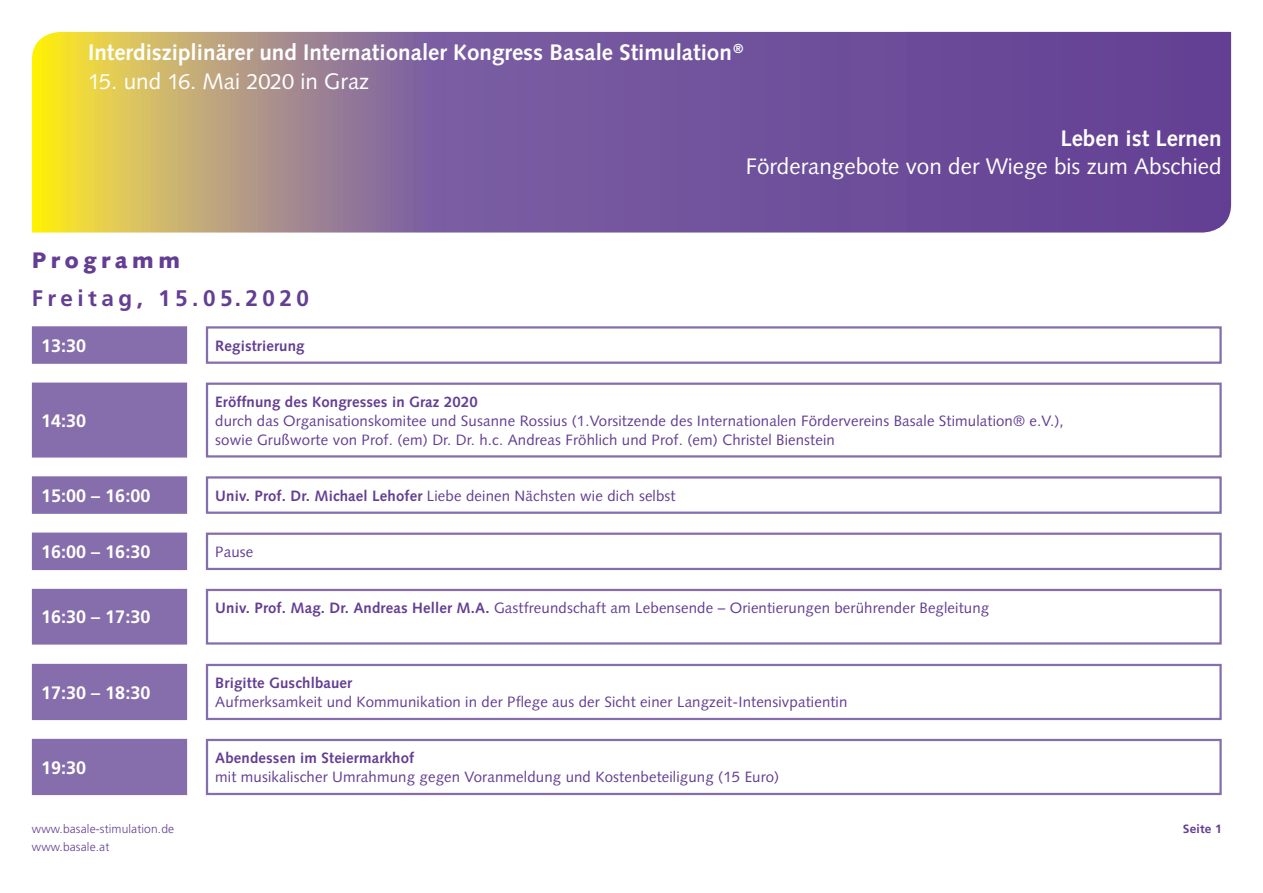
<style>
.page{position:relative;width:1263px;height:893px;background:#fff}
.page>*{position:absolute;margin:0;border:0;box-sizing:border-box;transform-origin:0 0}
.Überschrift_1{font:22.5px/28.5px "Syntax";color:#fff;text-align:right}
.Überschrift_1-2{font:700 22.5px "Syntax LT Std";color:#fff}
.t1{font:700 22.5px "Frutiger";letter-spacing:.2em;color:#633e93}
.Lesetext{font:900 22.5px "Syntax";letter-spacing:.2em;color:#633e93}
.Lesetext-2{font:700 18px "Frutiger";color:#fff}
.Lesetext-3{font:15px/18.8px "Syntax";letter-spacing:.01em;color:#633e93}
.Lesetext-4{font:700 15px "Syntax";letter-spacing:.01em;color:#633e93}
.Lesetext-5{font:300 12px/18.8px "Frutiger";letter-spacing:.01em;color:#633e93}
.Lesetext-6{font:700 12px "Frutiger";letter-spacing:.01em;color:#633e93}
.s1{font-size:21.75px}
.s2{font-family:"Syntax LT Std";font-weight:700}
.s3{font-weight:700}
</style>
<div class="page">
<div style="left:32px;top:383px;width:155px;height:75px;background:#866dab;border:2px solid #866dab"></div>
<div style="left:32px;top:476px;width:155px;height:38px;background:#866dab;border:2px solid #866dab"></div>
<div style="left:32px;top:326px;width:155px;height:38px;background:#866dab;border:2px solid #866dab"></div>
<div style="left:32px;top:533px;width:155px;height:37px;background:#866dab"></div>
<div style="left:32px;top:589px;width:155px;height:56px;background:#866dab;border:2px solid #866dab"></div>
<div style="left:32px;top:664px;width:155px;height:56px;background:#866dab"></div>
<div style="left:32px;top:739px;width:155px;height:56px;background:#866dab"></div>
<div style="left:206px;top:383px;width:1016px;height:75px;border:2px solid #866dab"></div>
<div style="left:206px;top:476px;width:1016px;height:38px;border:2px solid #866dab"></div>
<div style="left:206px;top:326px;width:1016px;height:38px;border:2px solid #866dab"></div>
<div style="left:206px;top:533px;width:1016px;height:37px;border:2px solid #866dab"></div>
<div style="left:206px;top:589px;width:1016px;height:56px;border:2px solid #866dab"></div>
<div style="left:206px;top:664px;width:1016px;height:56px;border:2px solid #866dab"></div>
<div style="left:206px;top:739px;width:1016px;height:56px;border:2px solid #866dab"></div>
<svg style="left:32px;top:32px;width:1199px;height:201px;background:#886a8e"></svg>
<p class="Überschrift_1-2" style="left:88px;top:40px;width:657px">Interdisziplinärer und Internationaler Kongress Basale Stimulation<sup>®</sup></p>
<p class="Überschrift_1" style="left:88px;top:67px;width:283px"><span class="s1">15</span>. und <span class="s1">16</span>. Mai <span class="s1">2020</span> in Graz</p>
<p class="Lesetext" style="left:32px;top:247px;width:150px">Programm</p>
<p class="t1" style="left:32px;top:285px;width:279px">Freitag, 15.05.2020</p>
<p class="Lesetext-2" style="left:41px;top:335px;width:47px">13:30</p>
<p class="Lesetext-4" style="left:215px;top:337px;width:91px">Registrierung</p>
<p class="Überschrift_1" style="left:746px;top:124px;width:477px"><span class="s2">Leben ist Lernen<br></span>Förderangebote von der Wiege bis zum Abschied</p>
<p class="Lesetext-2" style="left:41px;top:410px;width:47px">14:30</p>
<p class="Lesetext-2" style="left:41px;top:485px;width:111px">15:00 – 16:00</p>
<p class="Lesetext-2" style="left:41px;top:541px;width:111px">16:00 – 16:30</p>
<p class="Lesetext-2" style="left:41px;top:607px;width:111px">16:30 – 17:30</p>
<p class="Lesetext-2" style="left:41px;top:682px;width:111px">17:30 – 18:30</p>
<p class="Lesetext-2" style="left:41px;top:757px;width:47px">19:30</p>
<p class="Lesetext-3" style="left:215px;top:392px;width:850px"><span class="s3">Eröffnung des Kongresses in Graz 2020<br></span>durch das Organisationskomitee und Susanne Rossius (1.Vorsitzende des Internationalen Fördervereins Basale Stimulation® e.V.), sowie Grußworte von Prof. (em) Dr. Dr. h.c. Andreas Fröhlich und Prof. (em) Christel Bienstein</p>
<p class="Lesetext-3" style="left:215px;top:486px;width:462px"><span class="s3">Univ. Prof. Dr. Michael Lehofer</span> Liebe deinen Nächsten wie dich selbst</p>
<p class="Lesetext-3" style="left:215px;top:542px;width:40px">Pause</p>
<p class="Lesetext-3" style="left:215px;top:598px;width:775px"><span class="s3">Univ. Prof. Mag. Dr. Andreas Heller M.A.</span> Gastfreundschaft am Lebensende – Orientierungen berührender Begleitung</p>
<p class="Lesetext-3" style="left:215px;top:674px;width:634px"><span class="s3">Brigitte Guschlbauer<br></span>Aufmerksamkeit und Kommunikation in der Pflege aus der Sicht einer Langzeit-Intensivpatientin</p>
<p class="Lesetext-3" style="left:215px;top:749px;width:565px"><span class="s3">Abendessen im Steiermarkhof<br></span>mit musikalischer Umrahmung gegen Voranmeldung und Kostenbeteiligung (15 Euro)</p>
<p class="Lesetext-5" style="left:32px;top:819px;width:144px">www.basale-stimulation.de www.basale.at</p>
<p class="Lesetext-6" style="left:1183px;top:821px;width:40px">Seite 1</p>
</div>
